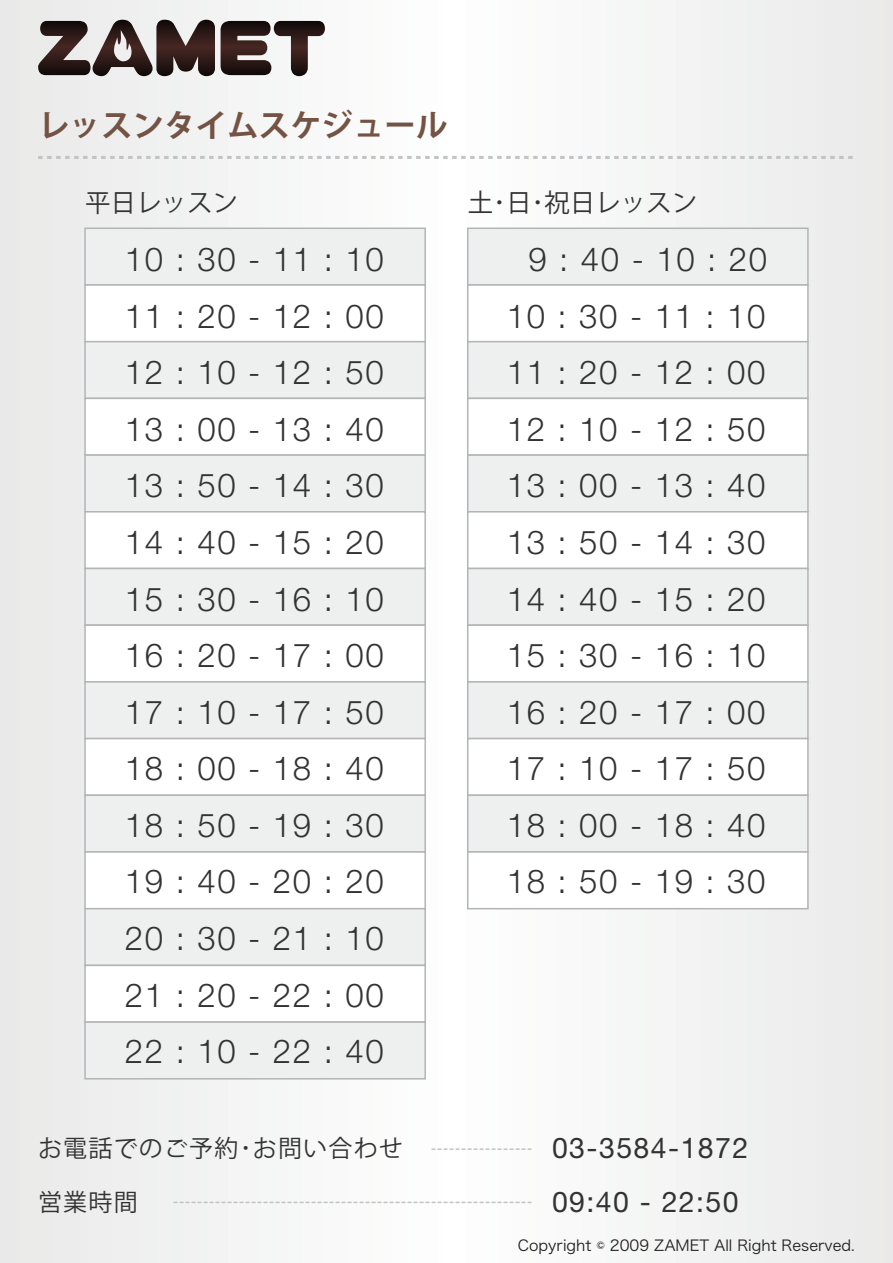
<style>
.page{position:relative;width:893px;height:1263px;background:#fff}
.page>*{position:absolute;margin:0;border:0;box-sizing:border-box;transform-origin:0 0}
.t1{font:300 33px/56.6px "Helvetica Neue LT Pro";letter-spacing:.05em;color:#333334;text-align:justify}
.t2{font:700 31.5px "Koz Go Pro";color:#745345}
.t3{font:28.5px "Helvetica Neue LT Pro";letter-spacing:.05em;color:#333334}
.t4{font:25.5px "Koz Go Pro";color:#333334}
.t5{font:24px "Koz Go Pro";letter-spacing:.05em;color:#333334}
.t6{font:15px "Hira Kaku Pro W3";color:#231f20}
</style>
<div class="page">
<div style="left:0;top:0;width:893px;height:1263px;background:linear-gradient(to right,#f3f3f3,#f4f4f4)"></div>
<div style="left:84px;top:228px;width:342px;height:58px;background:#eef0f0;border:2px solid #b2b4b6"></div>
<div style="left:84px;top:284px;width:342px;height:58px;background:#fff;border:2px solid #b2b4b6"></div>
<div style="left:84px;top:341px;width:342px;height:58px;background:#eef0f0;border:2px solid #b2b4b6"></div>
<div style="left:84px;top:398px;width:342px;height:58px;background:#fff;border:2px solid #b2b4b6"></div>
<div style="left:84px;top:454px;width:342px;height:58px;background:#eef0f0;border:2px solid #b2b4b6"></div>
<div style="left:84px;top:511px;width:342px;height:58px;background:#fff;border:2px solid #b2b4b6"></div>
<div style="left:84px;top:568px;width:342px;height:58px;background:#eef0f0;border:2px solid #b2b4b6"></div>
<div style="left:84px;top:624px;width:342px;height:59px;background:#fff;border:2px solid #b2b4b6"></div>
<div style="left:84px;top:681px;width:342px;height:58px;background:#eef0f0;border:2px solid #b2b4b6"></div>
<div style="left:84px;top:738px;width:342px;height:58px;background:#fff;border:2px solid #b2b4b6"></div>
<div style="left:84px;top:794px;width:342px;height:59px;background:#eef0f0;border:2px solid #b2b4b6"></div>
<div style="left:84px;top:851px;width:342px;height:58px;background:#fff;border:2px solid #b2b4b6"></div>
<div style="left:84px;top:908px;width:342px;height:58px;background:#eef0f0;border:2px solid #b2b4b6"></div>
<div style="left:84px;top:965px;width:342px;height:58px;background:#fff;border:2px solid #b2b4b6"></div>
<div style="left:84px;top:1021px;width:342px;height:58px;background:#eef0f0;border:2px solid #b2b4b6"></div>
<div style="left:467px;top:228px;width:342px;height:58px;background:#eef0f0;border:2px solid #b2b4b6"></div>
<div style="left:467px;top:284px;width:342px;height:58px;background:#fff;border:2px solid #b2b4b6"></div>
<div style="left:467px;top:341px;width:342px;height:58px;background:#eef0f0;border:2px solid #b2b4b6"></div>
<div style="left:467px;top:398px;width:342px;height:58px;background:#fff;border:2px solid #b2b4b6"></div>
<div style="left:467px;top:454px;width:342px;height:58px;background:#eef0f0;border:2px solid #b2b4b6"></div>
<div style="left:467px;top:511px;width:342px;height:58px;background:#fff;border:2px solid #b2b4b6"></div>
<div style="left:467px;top:568px;width:342px;height:58px;background:#eef0f0;border:2px solid #b2b4b6"></div>
<div style="left:467px;top:624px;width:342px;height:59px;background:#fff;border:2px solid #b2b4b6"></div>
<div style="left:467px;top:681px;width:342px;height:58px;background:#eef0f0;border:2px solid #b2b4b6"></div>
<div style="left:467px;top:738px;width:342px;height:58px;background:#fff;border:2px solid #b2b4b6"></div>
<div style="left:467px;top:794px;width:342px;height:59px;background:#eef0f0;border:2px solid #b2b4b6"></div>
<div style="left:467px;top:851px;width:342px;height:58px;background:#fff;border:2px solid #b2b4b6"></div>
<svg style="left:221px;top:21px;width:104px;height:55px"></svg>
<svg style="left:38px;top:20px;width:177px;height:56px;background:#736866"></svg>
<svg style="left:38px;top:156px;width:817px;height:3px"></svg>
<svg style="left:174px;top:1202px;width:358px;height:1px"></svg>
<svg style="left:432px;top:1148px;width:100px;height:2px"></svg>
<p class="t2" style="left:38px;top:106px;width:411px">レッスンタイムスケジュール</p>
<p class="t4" style="left:85px;top:186px;width:154px">平日レッスン</p>
<p class="t1" style="left:125px;top:230px;width:260px">10 : 30 - 11 : 10<br>11 : 20 - 12 : 00<br>12 : 10 - 12 : 50<br>13 : 00 - 13 : 40<br>13 : 50 - 14 : 30<br>14 : 40 - 15 : 20<br>15 : 30 - 16 : 10<br>16 : 20 - 17 : 00<br>17 : 10 - 17 : 50<br>18 : 00 - 18 : 40<br>18 : 50 - 19 : 30<br>19 : 40 - 20 : 20<br>20 : 30 - 21 : 10<br>21 : 20 - 22 : 00<br>22 : 10 - 22 : 40</p>
<p class="t4" style="left:468px;top:186px;width:231px">土･日･祝日レッスン</p>
<p class="t1" style="left:507px;top:230px;width:262px;text-indent:22px">9 : 40 - 10 : 20<br>10 : 30 - 11 : 10<br>11 : 20 - 12 : 00<br>12 : 10 - 12 : 50<br>13 : 00 - 13 : 40<br>13 : 50 - 14 : 30<br>14 : 40 - 15 : 20<br>15 : 30 - 16 : 10<br>16 : 20 - 17 : 00<br>17 : 10 - 17 : 50<br>18 : 00 - 18 : 40<br>18 : 50 - 19 : 30</p>
<p class="t5" style="left:38px;top:1133px;width:366px">お電話でのご予約･お問い合わせ</p>
<p class="t3" style="left:552px;top:1131px;width:198px">03-3584-1872</p>
<p class="t5" style="left:38px;top:1186px;width:101px">営業時間</p>
<p class="t3" style="left:552px;top:1184px;width:188px">09:40 - 22:50</p>
<p class="t6" style="left:518px;top:1231px;width:339px">Copyright © 2009 ZAMET All Right Reserved.</p>
</div>
